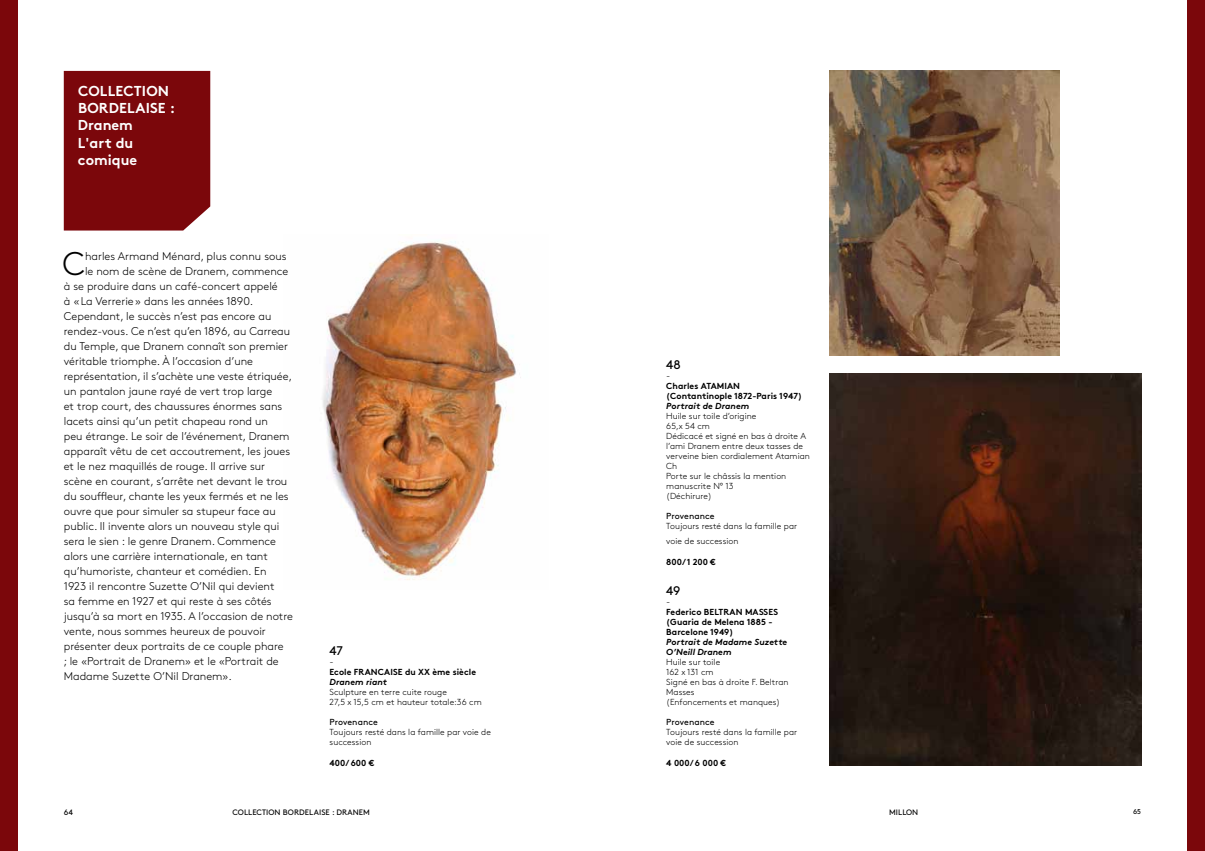
<style>
.page{position:relative;width:1205px;height:851px;background:#fff}
.page>*{position:absolute;margin:0;border:0;box-sizing:border-box;transform-origin:0 0}
.t1{font:300 32.62px "Brown Pro";color:#000}
.t2{font:700 14.38px/17.2px "Brown Pro";letter-spacing:.01em;color:#fff}
.t3{font:12.5px "Brown Pro";color:#000}
.t4{font:300 11.25px "Brown Pro";color:#000}
.t5{font:300 10px "Brown Pro";color:#000}
.t6{font:300 8.75px/10px "Brown Pro";letter-spacing:.005em;color:#000}
.t7{font:700 8.75px/10px "Brown Pro";letter-spacing:.005em;color:#000}
.t8{font:italic 700 8.75px/10px "Brown Pro";letter-spacing:.005em;color:#000}
.t9{font:8.75px "Brown Pro";letter-spacing:.005em;color:#000}
.t10{font:7.88px "Brown Pro";letter-spacing:.01em;color:#000}
.t11{font:7.12px "Brown Pro";color:#000}
</style>
<div class="page">
<div style="left:0;top:0;width:18px;height:850px;background:#7b070b"></div>
<div style="left:1187px;top:0;width:18px;height:850px;background:#7b070b"></div>
<img style="left:322px;top:241px;width:199px;height:339px">
<img style="left:829px;top:71px;width:230px;height:285px">
<img style="left:829px;top:373px;width:312px;height:392px">
<div style="left:64px;top:71px;width:146px;height:159px;background:#7b070b"></div>
<p class="t2" style="left:78px;top:81px;width:99px">COLLECTION<br>BORDELAISE :<br>Dranem<br>L'art du comique</p>
<h1 class="t1" style="left:63px;top:240px;width:24px">C</h1>
<p class="t4" style="left:85px;top:248px;width:203px">harles Armand Ménard, plus connu sous</p>
<p class="t4" style="left:85px;top:263px;width:205px">le nom de scène de Dranem, commence</p>
<p class="t4" style="left:64px;top:278px;width:215px">à se produire dans un café-concert appelé</p>
<p class="t4" style="left:64px;top:293px;width:191px">à «La Verrerie» dans les années 1890.</p>
<p class="t4" style="left:64px;top:308px;width:209px">Cependant, le succès n’est pas encore au</p>
<p class="t4" style="left:64px;top:323px;width:228px">rendez-vous. Ce n’est qu’en 1896, au Carreau</p>
<p class="t4" style="left:64px;top:338px;width:226px">du Temple, que Dranem connaît son premier</p>
<p class="t4" style="left:64px;top:353px;width:191px">véritable triomphe. À l’occasion d’une</p>
<p class="t4" style="left:64px;top:368px;width:230px">représentation, il s’achète une veste étriquée,</p>
<p class="t4" style="left:64px;top:383px;width:210px">un pantalon jaune rayé de vert trop large</p>
<p class="t4" style="left:64px;top:398px;width:220px">et trop court, des chaussures énormes sans</p>
<p class="t4" style="left:64px;top:413px;width:206px">lacets ainsi qu’un petit chapeau rond un</p>
<p class="t4" style="left:64px;top:428px;width:227px">peu étrange. Le soir de l’événement, Dranem</p>
<p class="t4" style="left:64px;top:443px;width:228px">apparaît vêtu de cet accoutrement, les joues</p>
<p class="t4" style="left:64px;top:458px;width:203px">et le nez maquillés de rouge. Il arrive sur</p>
<p class="t4" style="left:64px;top:473px;width:225px">scène en courant, s’arrête net devant le trou</p>
<p class="t4" style="left:64px;top:488px;width:226px">du souffleur, chante les yeux fermés et ne les</p>
<p class="t4" style="left:64px;top:503px;width:214px">ouvre que pour simuler sa stupeur face au</p>
<p class="t4" style="left:64px;top:518px;width:217px">public. Il invente alors un nouveau style qui</p>
<p class="t4" style="left:64px;top:533px;width:214px">sera le sien : le genre Dranem. Commence</p>
<p class="t4" style="left:64px;top:548px;width:206px">alors une carrière internationale, en tant</p>
<p class="t4" style="left:64px;top:563px;width:204px">qu’humoriste, chanteur et comédien. En</p>
<p class="t4" style="left:64px;top:578px;width:212px">1923 il rencontre Suzette O’Nil qui devient</p>
<p class="t4" style="left:64px;top:593px;width:209px">sa femme en 1927 et qui reste à ses côtés</p>
<p class="t4" style="left:64px;top:608px;width:231px">jusqu’à sa mort en 1935. A l’occasion de notre</p>
<p class="t4" style="left:64px;top:623px;width:204px">vente, nous sommes heureux de pouvoir</p>
<p class="t4" style="left:64px;top:638px;width:221px">présenter deux portraits de ce couple phare</p>
<p class="t4" style="left:64px;top:653px;width:216px">; le «Portrait de Dranem» et le «Portrait de</p>
<p class="t4" style="left:64px;top:668px;width:170px">Madame Suzette O’Nil Dranem».</p>
<p class="t3" style="left:330px;top:641px;width:15px">47</p>
<p class="t5" style="left:330px;top:654px;width:6px">-</p>
<p class="t7" style="left:330px;top:666px;width:148px">Ecole FRANCAISE du XX ème siècle</p>
<p class="t8" style="left:330px;top:676px;width:59px">Dranem riant</p>
<p class="t6" style="left:330px;top:686px;width:154px">Sculpture en terre cuite rouge<br>27,5 x 15,5 cm et hauteur totale:36 cm</p>
<p class="t9" style="left:330px;top:715px;width:50px">Provenance</p>
<p class="t6" style="left:330px;top:726px;width:163px">Toujours resté dans la famille par voie de succession</p>
<p class="t7" style="left:330px;top:756px;width:46px">400/ 600 €</p>
<p class="t3" style="left:666px;top:355px;width:16px">48</p>
<p class="t5" style="left:666px;top:368px;width:6px">-</p>
<p class="t7" style="left:666px;top:380px;width:137px">Charles ATAMIAN (Contantinople 1872-Paris 1947)</p>
<p class="t8" style="left:666px;top:400px;width:85px">Portrait de Dranem</p>
<p class="t6" style="left:666px;top:410px;width:145px">Huile sur toile d’origine<br>65,x 54 cm<br>Dédicacé et signé en bas à droite A l’ami Dranem entre deux tasses de verveine bien cordialement Atamian<br>Ch<br>Porte sur le châssis la mention manuscrite N° 13<br>(Déchirure)</p>
<p class="t9" style="left:666px;top:509px;width:50px">Provenance</p>
<p class="t6" style="left:666px;top:518px;width:133px;line-height:15px">Toujours resté dans la famille par voie de succession</p>
<p class="t7" style="left:666px;top:555px;width:51px">800/ 1 200 €</p>
<p class="t3" style="left:666px;top:581px;width:16px">49</p>
<p class="t5" style="left:666px;top:594px;width:6px">-</p>
<p class="t7" style="left:666px;top:606px;width:113px">Federico BELTRAN MASSES (Guaria de Melena 1885 -<br>Barcelone 1949)</p>
<p class="t8" style="left:666px;top:636px;width:122px">Portrait de Madame Suzette<br>O’Neill Dranem</p>
<p class="t6" style="left:666px;top:656px;width:124px">Huile sur toile<br>162 x 131 cm<br>Signé en bas à droite F. Beltran<br>Masses<br>(Enfoncements et manques)</p>
<p class="t9" style="left:666px;top:715px;width:50px">Provenance</p>
<p class="t6" style="left:666px;top:726px;width:133px">Toujours resté dans la famille par voie de succession</p>
<p class="t7" style="left:666px;top:756px;width:62px">4 000/ 6 000 €</p>
<p class="t10" style="left:64px;top:805px;width:11px">64</p>
<p class="t10" style="left:232px;top:805px;width:139px">COLLECTION BORDELAISE : DRANEM</p>
<p class="t10" style="left:889px;top:805px;width:31px">MILLON</p>
<p class="t11" style="left:1133px;top:806px;width:10px">65</p>
</div>
